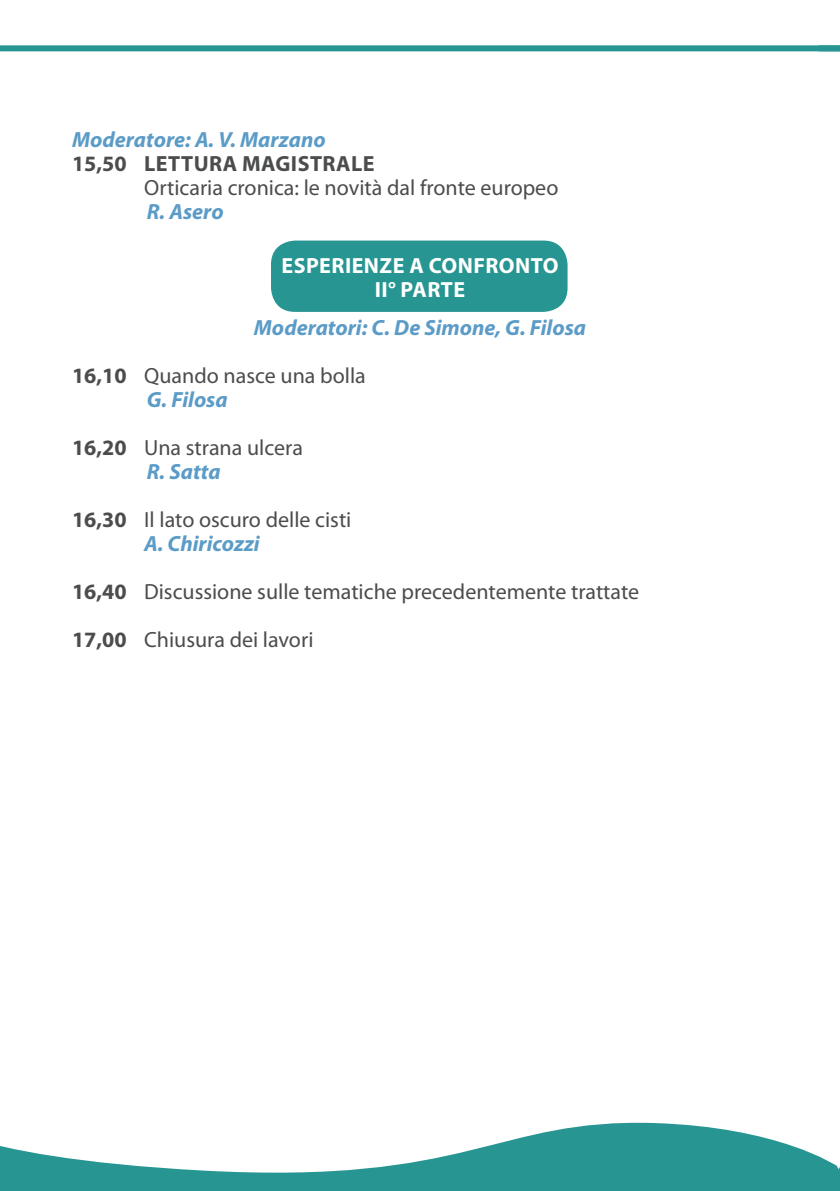
<style>
.page{position:relative;width:840px;height:1191px;background:#fff}
.page>*{position:absolute;margin:0;border:0;box-sizing:border-box;transform-origin:0 0}
.t1{font:22px "Myriad Pro";color:#4b4c4d}
.t2{font:italic 700 22px "Myriad Pro";color:#5b9bc7}
.t3{font:700 22px "Myriad Pro";letter-spacing:.02em;color:#fff}
.t4{font:700 22px "Myriad Pro";letter-spacing:.02em;color:#4b4c4d}
.s1{font-weight:700}
</style>
<div class="page">
<svg style="left:0;top:1122px;width:839px;height:69px;fill:#279591"></svg>
<div style="left:0;top:45px;width:839px;height:6px;background:#279591"></div>
<div style="left:271px;top:240px;width:296px;height:72px;background:#279591;border-radius:24px"></div>
<p class="t2" style="left:72px;top:125px;width:255px">Moderatore: A. V. Marzano</p>
<p class="t4" style="left:72px;top:149px;width:304px">15,50 LETTURA MAGISTRALE</p>
<p class="t1" style="left:144px;top:174px;width:415px">Orticaria cronica: le novità dal fronte europeo</p>
<p class="t2" style="left:147px;top:197px;width:78px">R. Asero</p>
<p class="t3" style="left:281px;top:251px;width:278px">ESPERIENZE A CONFRONTO</p>
<p class="t3" style="left:374px;top:275px;width:92px">II° PARTE</p>
<p class="t2" style="left:254px;top:313px;width:333px">Moderatori: C. De Simone, G. Filosa</p>
<p class="t1" style="left:72px;top:362px;width:295px"><span class="s1">16,10</span> Quando nasce una bolla</p>
<p class="t2" style="left:147px;top:385px;width:82px">G. Filosa</p>
<p class="t1" style="left:72px;top:434px;width:232px"><span class="s1">16,20</span> Una strana ulcera</p>
<p class="t2" style="left:147px;top:457px;width:75px">R. Satta</p>
<p class="t1" style="left:72px;top:506px;width:281px"><span class="s1">16,30</span> Il lato oscuro delle cisti</p>
<p class="t2" style="left:144px;top:529px;width:117px">A. Chiricozzi</p>
<p class="t1" style="left:72px;top:578px;width:568px"><span class="s1">16,40</span> Discussione sulle tematiche precedentemente trattate</p>
<p class="t1" style="left:72px;top:626px;width:243px"><span class="s1">17,00</span> Chiusura dei lavori</p>
</div>
